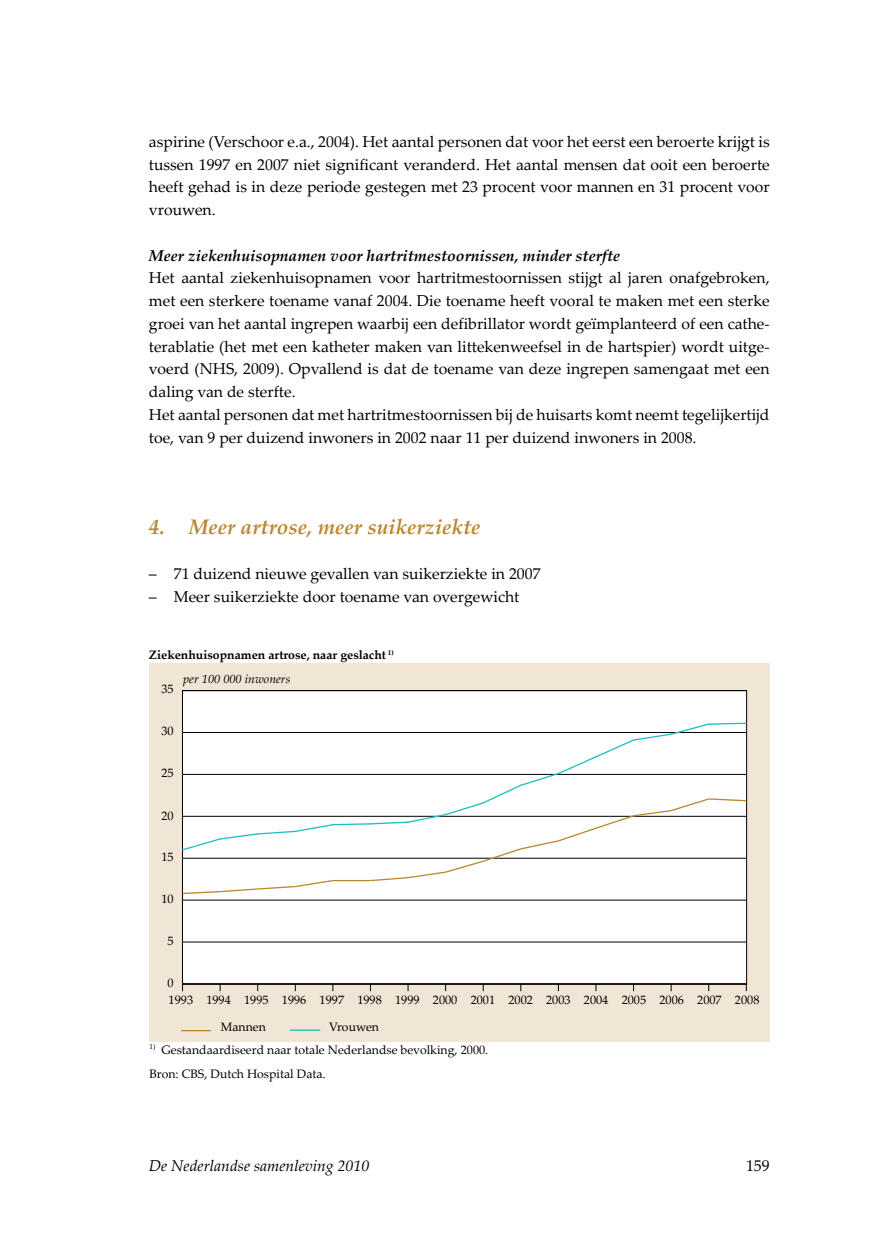
<style>
.page{position:relative;width:869px;height:1241px;background:#fff}
.page>*{position:absolute;margin:0;border:0;box-sizing:border-box;transform-origin:0 0}
.t1{font:italic 700 21px "Palatino Linotype";color:#bb8732}
.t2{font:15.75px/22.8px "Palatino Linotype";color:#000;text-align:justify}
.t3{font:italic 700 15.75px "Palatino Linotype";color:#000}
.t4{font:italic 15.75px "Palatino Linotype";color:#000}
.t5{font:12.25px/24.5px "Palatino Linotype";color:#000}
.t6{font:700 12.25px/24px "Palatino Linotype";color:#000}
.s1{font-weight:400;font-style:italic}
</style>
<div class="page">
<div style="left:149px;top:663px;width:620px;height:378px;background:#f1e6d5"></div>
<div style="left:182px;top:690px;width:564px;height:293px;background:#fff"></div>
<hr style="left:182px;top:983px;width:564px;height:1px;background:#000">
<hr style="left:182px;top:941px;width:564px;height:1px;background:#000">
<hr style="left:182px;top:899px;width:564px;height:1px;background:#000">
<hr style="left:182px;top:690px;width:564px;height:1px;background:#000">
<svg style="left:181px;top:721px;width:566px;height:173px"></svg>
<hr style="left:181px;top:1029px;width:30px;height:2px;background:#bb8732">
<hr style="left:290px;top:1029px;width:30px;height:1px;background:#20bec6">
<p class="t2" style="left:149px;top:129px;width:622px">aspirine (Verschoor e.a., 2004). Het aantal personen dat voor het eerst een beroerte krijgt is tussen 1997 en 2007 niet significant veranderd. Het aantal mensen dat ooit een beroerte heeft gehad is in deze periode gestegen met 23 procent voor mannen en 31 procent voor vrouwen.</p>
<p class="t3" style="left:149px;top:244px;width:472px">Meer ziekenhuisopnamen voor hartritmestoornissen, minder sterfte</p>
<p class="t2" style="left:149px;top:266px;width:622px;text-align:left">Het aantal ziekenhuisopnamen voor hartritmestoornissen stijgt al jaren onafgebroken, met een sterkere toename vanaf 2004. Die toename heeft vooral te maken met een sterke groei van het aantal ingrepen waarbij een defibrillator wordt geïmplanteerd of een cathe&shy;terablatie (het met een katheter maken van littekenweefsel in de hartspier) wordt uitge&shy;voerd (NHS, 2009). Opvallend is dat de toename van deze ingrepen samengaat met een daling van de sterfte.<br>Het aantal personen dat met hartritmestoornissen bij de huisarts komt neemt tegelijkertijd toe, van 9 per duizend inwoners in 2002 naar 11 per duizend inwoners in 2008.</p>
<h1 class="t1" style="left:149px;top:511px;width:333px">4. Meer artrose, meer suikerziekte</h1>
<p class="t2" style="left:149px;top:562px;width:393px">– 71 duizend nieuwe gevallen van suikerziekte in 2007</p>
<p class="t2" style="left:149px;top:584px;width:372px">– Meer suikerziekte door toename van overgewicht</p>
<p class="t6" style="left:183px;top:642px;width:212px;text-indent:-34px">Ziekenhuisopnamen artrose, naar geslacht <sup>1) </sup><span class="s1">per 100 000 inwoners</span></p>
<p class="t5" style="left:161px;top:676px;width:14px">35</p>
<p class="t5" style="left:161px;top:718px;width:14px">30</p>
<p class="t5" style="left:161px;top:760px;width:14px">25</p>
<p class="t5" style="left:161px;top:802px;width:14px">20</p>
<p class="t5" style="left:161px;top:843px;width:14px">15</p>
<p class="t5" style="left:161px;top:886px;width:14px">10</p>
<p class="t5" style="left:167px;top:928px;width:8px">5</p>
<p class="t5" style="left:167px;top:969px;width:8px">0</p>
<p class="t5" style="left:168px;top:986px;width:592px">1993 1994 1995 1996 1997 1998 1999 2000 2001 2002 2003 2004 2005 2006 2007 2008</p>
<p class="t5" style="left:221px;top:1014px;width:46px">Mannen</p>
<p class="t5" style="left:329px;top:1013px;width:51px">Vrouwen</p>
<p class="t5" style="left:149px;top:1036px;width:340px"><sup>1)</sup> Gestandaardiseerd naar totale Nederlandse bevolking, 2000.<br>Bron: CBS, Dutch Hospital Data.</p>
<p class="t4" style="left:149px;top:1154px;width:222px">De Nederlandse samenleving 2010</p>
<p class="t2" style="left:745px;top:1153px;width:25px">159</p>
</div>
